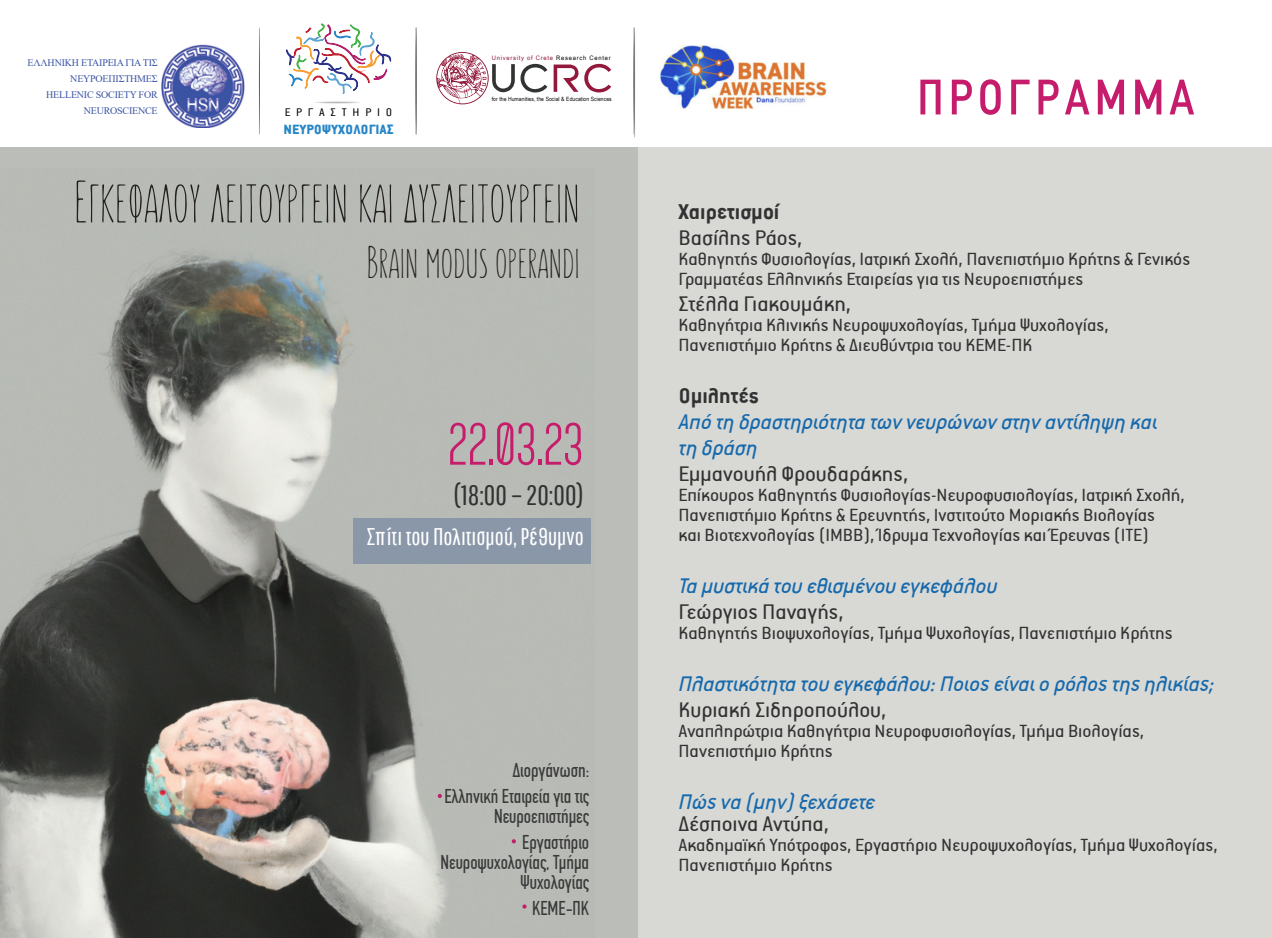
<style>
.page{position:relative;width:1272px;height:938px;background:#fff}
.page>*{position:absolute;margin:0;border:0;box-sizing:border-box;transform-origin:0 0}
.t1{font:60px "Aka Acid Sunn";color:#231f20}
.t2{font:60px "Aka Acid Canter Bold";color:#c51d6b}
.t3{font:500 condensed 50px "PF Din Text";letter-spacing:.1em;color:#c61c6c}
.t4{font:46px "Aka Acid Sunn";color:#231f20}
.t5{font:28px "Aka Acid Pathway Gothic";color:#313232}
.t6{font:italic 24px/26px "PF Premier Text";color:#1569ac}
.t7{font:24px "PF Premier Text";color:#313232}
.t8{font:24px "Aka Acid Pathway Gothic";color:#fff}
.t9{font:700 24px "PF Premier Text";color:#313232}
.t10{font:20px/20px "PF Premier Text";color:#313232}
.t11{font:20px/26px "PF Din Text Compressed";color:#393a39;text-align:right}
.t12{font:900 15px "PF Premier Text";color:#2886c7}
.t13{font:12.6px "PF Premier Text";letter-spacing:.47em;color:#050504}
.t14{font:10px/16px "Times New Roman";letter-spacing:-.02em;color:#3a53a3;text-align:right}
.t15{font:6.2px "Arial Narrow";letter-spacing:.1em;color:#91193a;scale:1.17 1}
.t16{font:5.8px "Arial Narrow";letter-spacing:.015em;color:#050605;scale:1.05 1}
.s1{color:#050504}
</style>
<div class="page">
<div style="left:0;top:147px;width:640px;height:791px;background:#babdb8"></div>
<div style="left:638px;top:147px;width:634px;height:791px;background:#d8d8d5"></div>
<img style="left:0;top:250px;width:591px;height:688px">
<div style="left:353px;top:518px;width:237px;height:45px;background:#8997a9"></div>
<svg style="left:553px;top:64px;width:58px;height:28px"></svg>
<svg style="left:436px;top:52px;width:111px;height:52px"></svg>
<svg style="left:438px;top:794px;width:4px;height:4px"></svg>
<svg style="left:512px;top:839px;width:4px;height:4px"></svg>
<svg style="left:522px;top:904px;width:5px;height:4px"></svg>
<img style="left:162px;top:44px;width:82px;height:84px">
<svg style="left:259px;top:23px;width:133px;height:111px"></svg>
<img style="left:660px;top:45px;width:167px;height:64px">
<svg style="left:416px;top:28px;width:1px;height:106px"></svg>
<svg style="left:634px;top:28px;width:1px;height:106px"></svg>
<p class="t14" style="left:28px;top:54px;width:132px">ΕΛΛΗΝΙΚΗ ΕΤΑΙΡΕΙΑ ΓΙΑ ΤΙΣ<br>ΝΕΥΡΟΕΠΙΣΤΗΜΕΣ<br>HELLENIC SOCIETY FOR<br>NEUROSCIENCE</p>
<p class="t13" style="left:285px;top:106px;width:109px">ΕΡΓΑΣΤΗΡΙΟ</p>
<p class="t12" style="left:284px;top:122px;width:111px">ΝΕΥΡΟΨΥΧΟΛΟΓΙΑΣ</p>
<p class="t15" style="left:492px;top:53px;width:103px">University of Crete <span class="s1">Research Center</span></p>
<p class="t16" style="left:492px;top:94px;width:116px">for the Humanities, the Social &amp; Education Sciences</p>
<h1 class="t1" style="left:74px;top:170px;width:508px">Εγκεφάλου λειτουργείν και δυσλειτουργείν</h1>
<h3 class="t4" style="left:366px;top:237px;width:215px">Brain modus operandi</h3>
<h1 class="t2" style="left:448px;top:414px;width:137px">22.03.23</h1>
<h3 class="t5" style="left:454px;top:478px;width:131px">(18:00 – 20:00)</h3>
<p class="t8" style="left:367px;top:522px;width:219px">Σπίτι του Πολιτισμού, Ρέθυμνο</p>
<p class="t11" style="left:444px;top:757px;width:146px">Διοργάνωση:<br>Ελληνική Εταιρεία για τις</p>
<p class="t11" style="left:494px;top:803px;width:97px">Νευροεπιστήµες<br>Εργαστήριο</p>
<p class="t11" style="left:440px;top:852px;width:150px;line-height:20px">Νευροψυχολογίας, Τµήµα<br>Ψυχολογίας</p>
<p class="t11" style="left:532px;top:895px;width:58px">ΚΕΜΕ-ΠΚ</p>
<h2 class="t3" style="left:917px;top:69px;width:278px">ΠΡΟΓΡΑΜΜΑ</h2>
<p class="t9" style="left:678px;top:199px;width:102px">Χαιρετισµοί</p>
<p class="t7" style="left:678px;top:225px;width:125px">Βασίλης Ράος,</p>
<p class="t10" style="left:678px;top:248px;width:513px">Καθηγητής Φυσιολογίας, Ιατρική Σχολή, Πανεπιστήµιο Κρήτης &amp; Γενικός<br>Γραµµατέας Ελληνικής Εταιρείας για τις Νευροεπιστήµες</p>
<p class="t7" style="left:678px;top:291px;width:174px">Στέλλα Γιακουµάκη,</p>
<p class="t10" style="left:678px;top:314px;width:432px">Καθηγήτρια Κλινικής Νευροψυχολογίας, Τµήµα Ψυχολογίας,<br>Πανεπιστήµιο Κρήτης &amp; Διευθύντρια του ΚΕΜΕ-ΠΚ</p>
<p class="t9" style="left:678px;top:383px;width:82px">Οµιλητές</p>
<p class="t6" style="left:678px;top:408px;width:480px">Από τη δραστηριότητα των νευρώνων στην αντίληψη και τη δράση</p>
<p class="t7" style="left:678px;top:461px;width:231px">Εµµανουήλ Φρουδαράκης,</p>
<p class="t10" style="left:678px;top:484px;width:508px">Επίκουρος Καθηγητής Φυσιολογίας-Νευροφυσιολογίας, Ιατρική Σχολή,<br>Πανεπιστήµιο Κρήτης &amp; Ερευνητής, Ινστιτούτο Μοριακής Βιολογίας<br>και Βιοτεχνολογίας (ΙΜΒΒ), Ίδρυµα Τεχνολογίας και Έρευνας (ΙΤΕ)</p>
<p class="t6" style="left:678px;top:572px;width:320px">Τα µυστικά του εθισµένου εγκεφάλου</p>
<p class="t7" style="left:678px;top:599px;width:166px">Γεώργιος Παναγής,</p>
<p class="t10" style="left:678px;top:622px;width:496px">Καθηγητής Βιοψυχολογίας, Τµήµα Ψυχολογίας, Πανεπιστήµιο Κρήτης</p>
<p class="t6" style="left:678px;top:670px;width:537px">Πλαστικότητα του εγκεφάλου: Ποιος είναι ο ρόλος της ηλικίας;</p>
<p class="t7" style="left:678px;top:697px;width:209px">Κυριακή Σιδηροπούλου,</p>
<p class="t10" style="left:678px;top:720px;width:467px">Αναπληρώτρια Καθηγήτρια Νευροφυσιολογίας, Τµήµα Βιολογίας,<br>Πανεπιστήµιο Κρήτης</p>
<p class="t6" style="left:678px;top:788px;width:198px">Πώς να (µην) ξεχάσετε</p>
<p class="t7" style="left:678px;top:811px;width:152px">Δέσποινα Αντύπα,</p>
<p class="t10" style="left:678px;top:834px;width:540px">Ακαδηµαϊκή Υπότροφος, Εργαστήριο Νευροψυχολογίας, Τµήµα Ψυχολογίας,<br>Πανεπιστήµιο Κρήτης</p>
</div>
